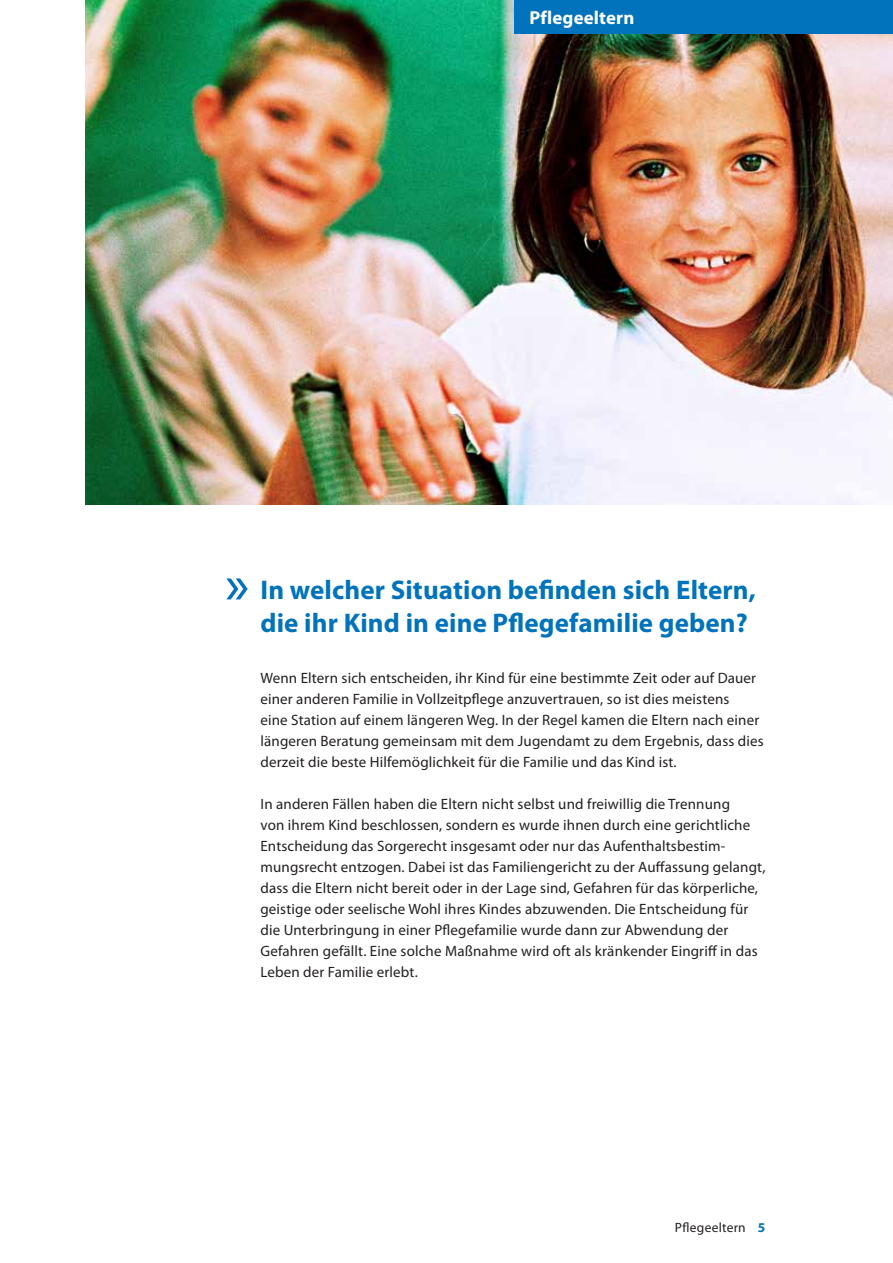
<style>
.page{position:relative;width:893px;height:1263px;background:#fff}
.page>*{position:absolute;margin:0;border:0;box-sizing:border-box;transform-origin:0 0}
.t1{font:700 27px/32.4px "Myriad Pro";letter-spacing:.005em;color:#0073bc}
.t2{font:700 18.75px "Myriad Pro";letter-spacing:.01em;color:#fff}
.t3{font:15px/21px "Myriad Pro";letter-spacing:.01em;color:#231f20}
.t4{font:13.5px "Myriad Pro";letter-spacing:.015em;color:#231f20}
.s1{font-weight:700;color:#0073bc}
</style>
<div class="page">
<img style="left:85px;top:0;width:808px;height:505px">
<svg style="left:226px;top:578px;width:22px;height:21px"></svg>
<div style="left:514px;top:0;width:379px;height:34px;background:#0073bc"></div>
<p class="t2" style="left:529px;top:5px;width:107px">Pflegeeltern</p>
<h1 class="t1" style="left:260px;top:573px;width:497px">In welcher Situation befinden sich Eltern, die ihr Kind in eine Pflegefamilie geben?</h1>
<p class="t3" style="left:260px;top:668px;width:505px">Wenn Eltern sich entscheiden, ihr Kind für eine bestimmte Zeit oder auf Dauer einer anderen Familie in Vollzeitpflege anzuvertrauen, so ist dies meistens<br>eine Station auf einem längeren Weg. In der Regel kamen die Eltern nach einer längeren Beratung gemeinsam mit dem Jugendamt zu dem Ergebnis, dass dies derzeit die beste Hilfemöglichkeit für die Familie und das Kind ist.</p>
<p class="t3" style="left:260px;top:794px;width:506px">In anderen Fällen haben die Eltern nicht selbst und freiwillig die Trennung<br>von ihrem Kind beschlossen, sondern es wurde ihnen durch eine gerichtliche Entscheidung das Sorgerecht insgesamt oder nur das Aufenthaltsbestim&shy;mungsrecht entzogen. Dabei ist das Familiengericht zu der Auffassung gelangt, dass die Eltern nicht bereit oder in der Lage sind, Gefahren für das körperliche, geistige oder seelische Wohl ihres Kindes abzuwenden. Die Entscheidung für die Unterbringung in einer Pflegefamilie wurde dann zur Abwendung der Gefahren gefällt. Eine solche Maßnahme wird oft als kränkender Eingriff in das Leben der Familie erlebt.</p>
<p class="t4" style="left:675px;top:1219px;width:92px">Pflegeeltern <span class="s1">5</span></p>
</div>
